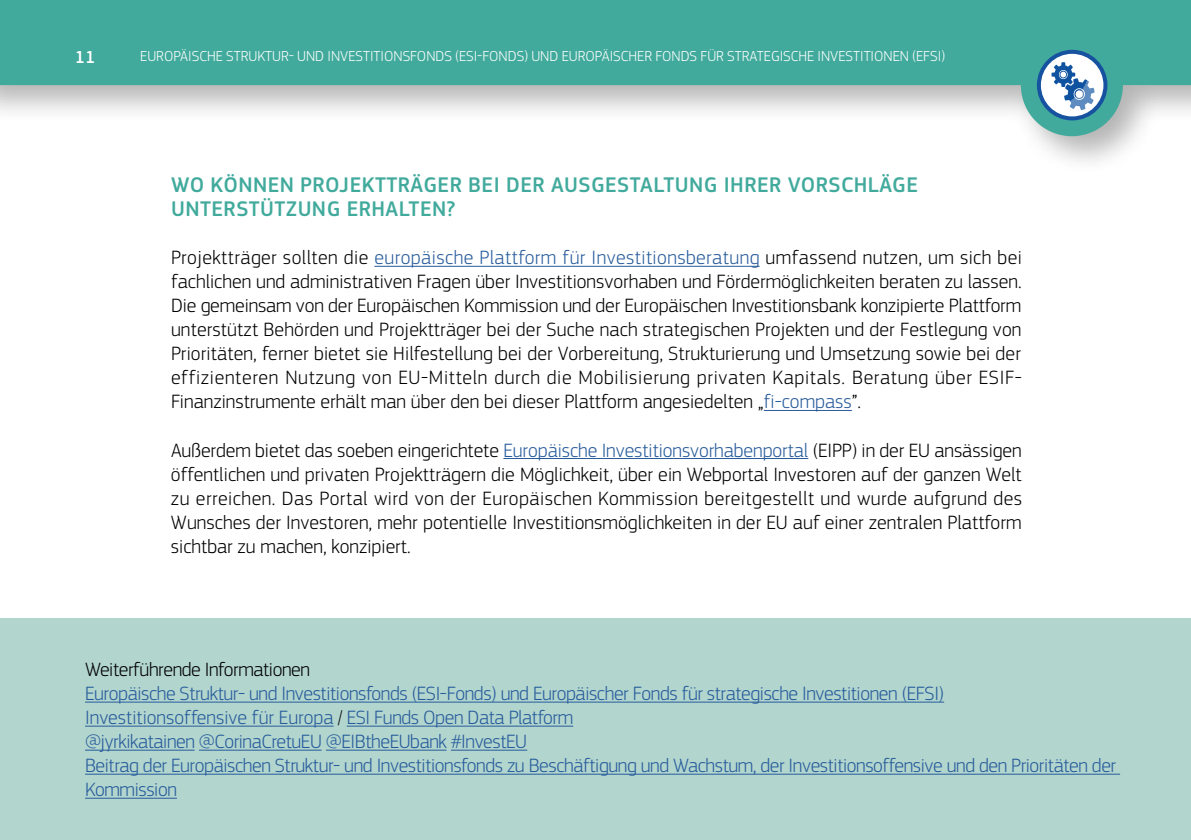
<style>
.page{position:relative;width:1191px;height:840px;background:#fff}
.page>*{position:absolute;margin:0;border:0;box-sizing:border-box;transform-origin:0 0}
.t1{font:500 22px/24px "EC Square Sans Pro";letter-spacing:.02em;color:#41aa9c}
.t2{font:300 20px/24px "EC Square Sans Pro";color:#000;text-align:justify}
.t3{font:300 20px/24px "EC Square Sans Pro";letter-spacing:-.02em;color:#275b9b}
.t4{font:300 20px "EC Square Sans Pro";letter-spacing:-.02em;color:#000}
.t5{font:500 18px "EC Square Sans Pro";color:#fff}
.t6{font:300 15px "EC Square Sans Pro";color:#fff}
.s1{color:#275b9b}
.s2{color:#000}
</style>
<div class="page">
<div style="left:0;top:0;width:1191px;height:174px;background:#000;opacity:.3"></div>
<div style="left:0;top:0;width:1191px;height:85px;background:#41aa9c"></div>
<div style="left:1020px;top:34px;width:103px;height:102px;background:#41aa9c;border-radius:50%"></div>
<svg style="left:1039px;top:52px;width:66px;height:66px"></svg>
<div style="left:1037px;top:50px;width:70px;height:70px;border:4px solid #1652a0;border-radius:50%"></div>
<svg style="left:1050px;top:62px;width:51px;height:55px;background:#a8c2db"></svg>
<hr style="left:374px;top:266px;width:385px;height:1px;background:#275b9b">
<hr style="left:763px;top:410px;width:89px;height:1px;background:#275b9b">
<hr style="left:503px;top:458px;width:305px;height:1px;background:#275b9b">
<div style="left:0;top:618px;width:1191px;height:221px;background:#b2d5ce"></div>
<hr style="left:85px;top:701px;width:859px;height:1px;background:#275b9b">
<hr style="left:85px;top:725px;width:248px;height:1px;background:#275b9b">
<hr style="left:347px;top:725px;width:226px;height:1px;background:#275b9b">
<hr style="left:85px;top:749px;width:110px;height:1px;background:#275b9b">
<hr style="left:199px;top:749px;width:122px;height:1px;background:#275b9b">
<hr style="left:326px;top:749px;width:120px;height:1px;background:#275b9b">
<hr style="left:451px;top:749px;width:76px;height:1px;background:#275b9b">
<hr style="left:85px;top:773px;width:1035px;height:1px;background:#275b9b">
<hr style="left:85px;top:797px;width:92px;height:1px;background:#275b9b">
<p class="t5" style="left:75px;top:47px;width:22px">11</p>
<p class="t6" style="left:140px;top:47px;width:806px">EUROPÄISCHE STRUKTUR- UND INVESTITIONSFONDS (ESI-FONDS) UND EUROPÄISCHER FONDS FÜR STRATEGISCHE INVESTITIONEN (EFSI)</p>
<p class="t1" style="left:171px;top:173px;width:748px">WO KÖNNEN PROJEKTTRÄGER BEI DER AUSGESTALTUNG IHRER VORSCHLÄGE<br>UNTERSTÜTZUNG ERHALTEN?</p>
<p class="t2" style="left:171px;top:245px;width:852px">Projektträger sollten die <span class="s1">europäische Plattform für Investitionsberatung</span> umfassend nutzen, um sich bei fachlichen und administrativen Fragen über Investitionsvorhaben und Fördermöglichkeiten beraten zu lassen.<br>Die gemeinsam von der Europäischen Kommission und der Europäischen Investitionsbank konzipierte Plattform unterstützt Behörden und Projektträger bei der Suche nach strategischen Projekten und der Festlegung von Prioritäten, ferner bietet sie Hilfestellung bei der Vorbereitung, Strukturierung und Umsetzung sowie bei der effizienteren Nutzung von EU-Mitteln durch die Mobilisierung privaten Kapitals. Beratung über ESIF-Finanzinstrumente erhält man über den bei dieser Plattform angesiedelten „<span class="s1">fi-compass</span>”.</p>
<p class="t2" style="left:171px;top:437px;width:852px">Außerdem bietet das soeben eingerichtete <span class="s1">Europäische Investitionsvorhabenportal</span> (EIPP) in der EU ansässigen öffentlichen und privaten Projektträgern die Möglichkeit, über ein Webportal Investoren auf der ganzen Welt zu erreichen. Das Portal wird von der Europäischen Kommission bereitgestellt und wurde aufgrund des Wunsches der Investoren, mehr potentielle Investitionsmöglichkeiten in der EU auf einer zentralen Plattform sichtbar zu machen, konzipiert.</p>
<p class="t4" style="left:85px;top:657px;width:226px">Weiterführende Informationen</p>
<p class="t3" style="left:85px;top:681px;width:1032px">Europäische Struktur- und Investitionsfonds (ESI-Fonds) und Europäischer Fonds für strategische Investitionen (EFSI)<br>Investitionsoffensive für Europa <span class="s2">/</span> ESI Funds Open Data Platform<br>@jyrkikatainen @CorinaCretuEU @EIBtheEUbank #InvestEU<br>Beitrag der Europäischen Struktur- und Investitionsfonds zu Beschäftigung und Wachstum, der Investitionsoffensive und den Prioritäten der Kommission</p>
</div>
